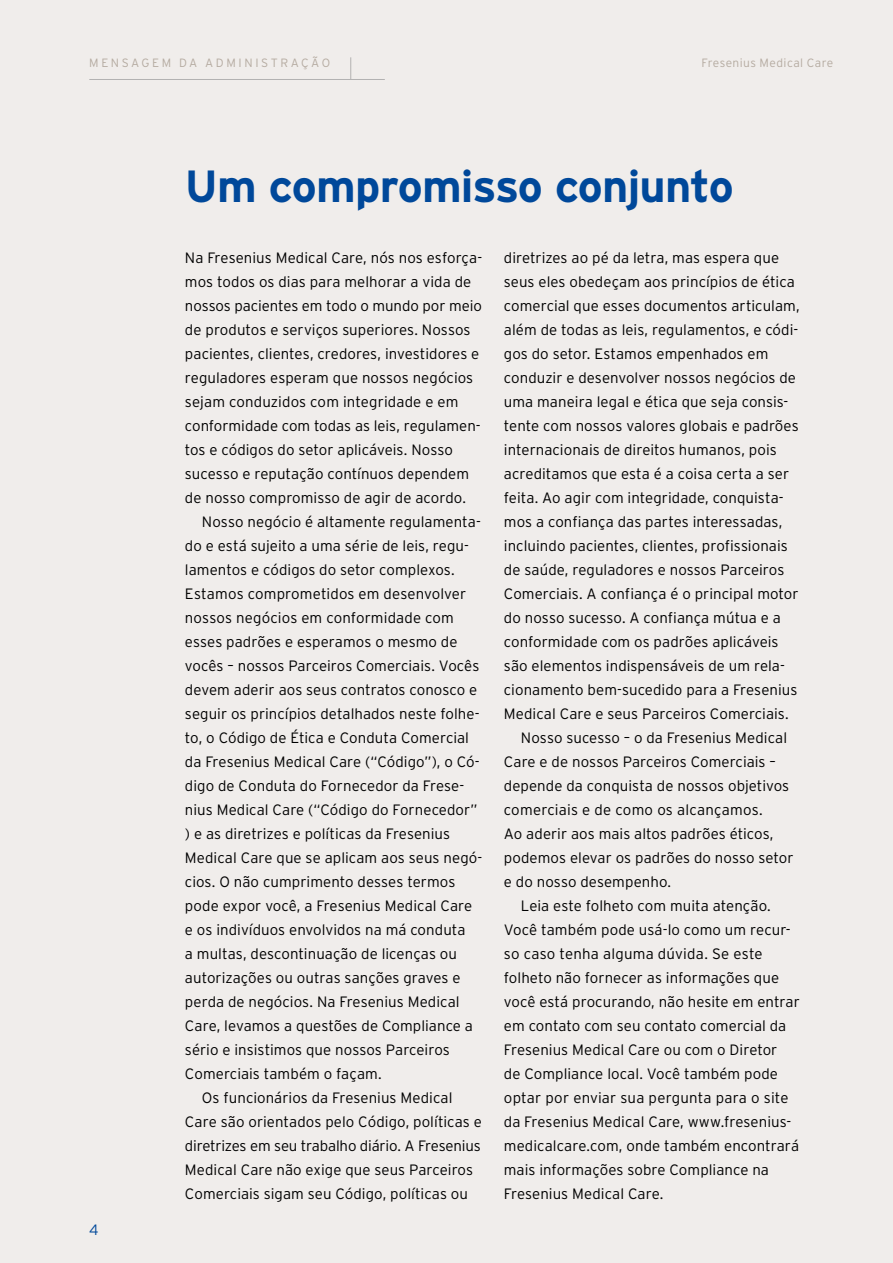
<style>
.page{position:relative;width:893px;height:1263px;background:#f0edeb}
.page>*{position:absolute;margin:0;border:0;box-sizing:border-box;transform-origin:0 0}
.t1{font:700 45px "Interstate";letter-spacing:-.02em;color:#00489a}
.t2{font:300 15px/24px "Interstate";letter-spacing:.005em;color:#000}
.t3{font:300 15px "Interstate";letter-spacing:-.015em;color:#000}
.t4{font:300 15px "Interstate";color:#00489a}
.t5{font:300 12px "Interstate";letter-spacing:.21em;color:#b5aba1}
.t6{font:300 12px "Interstate";letter-spacing:.035em;color:#b5aba1}
</style>
<div class="page">
<hr style="left:89px;top:79px;width:296px;height:1px;background:#b3b2b2">
<svg style="left:350px;top:57px;width:1px;height:22px"></svg>
<p class="t5" style="left:89px;top:56px;width:242px">MENSAGEM DA ADMINISTRAÇÃO</p>
<p class="t6" style="left:702px;top:56px;width:133px">Fresenius Medical Care</p>
<h1 class="t1" style="left:185px;top:161px;width:550px">Um compromisso conjunto</h1>
<p class="t4" style="left:89px;top:1222px;width:11px">4</p>
<p class="t2" style="left:185px;top:246px;width:299px">Na Fresenius Medical Care, nós nos esforça&shy;mos todos os dias para melhorar a vida de nossos pacientes em todo o mundo por meio de produtos e serviços superiores. Nossos pacientes, clientes, credores, investidores e reguladores esperam que nossos negócios sejam conduzidos com integridade e em conformidade com todas as leis, regulamen&shy;tos e códigos do setor aplicáveis. Nosso sucesso e reputação contínuos dependem de nosso compromisso de agir de acordo.</p>
<p class="t2" style="left:202px;top:510px;width:280px">Nosso negócio é altamente regulamenta-</p>
<p class="t2" style="left:185px;top:534px;width:284px">do e está sujeito a uma série de leis, regu-</p>
<p class="t2" style="left:185px;top:558px;width:271px">lamentos e códigos do setor complexos.</p>
<p class="t2" style="left:185px;top:582px;width:283px">Estamos comprometidos em desenvolver</p>
<p class="t2" style="left:185px;top:606px;width:270px">nossos negócios em conformidade com</p>
<p class="t2" style="left:185px;top:630px;width:274px">esses padrões e esperamos o mesmo de</p>
<p class="t2" style="left:185px;top:654px;width:296px">vocês – nossos Parceiros Comerciais. Vocês</p>
<p class="t2" style="left:185px;top:678px;width:294px">devem aderir aos seus contratos conosco e</p>
<p class="t2" style="left:185px;top:702px;width:296px">seguir os princípios detalhados neste folhe-</p>
<p class="t2" style="left:185px;top:726px;width:286px">to, o Código de Ética e Conduta Comercial</p>
<p class="t2" style="left:185px;top:750px;width:296px">da Fresenius Medical Care (“Código”), o Có-</p>
<p class="t2" style="left:185px;top:774px;width:281px">digo de Conduta do Fornecedor da Frese-</p>
<p class="t2" style="left:185px;top:798px;width:294px">nius Medical Care (“Código do Fornecedor”</p>
<p class="t2" style="left:185px;top:822px;width:267px">) e as diretrizes e políticas da Fresenius</p>
<p class="t2" style="left:185px;top:846px;width:299px">Medical Care que se aplicam aos seus negó-</p>
<p class="t2" style="left:185px;top:870px;width:272px">cios. O não cumprimento desses termos</p>
<p class="t2" style="left:185px;top:894px;width:289px">pode expor você, a Fresenius Medical Care</p>
<p class="t2" style="left:185px;top:918px;width:282px">e os indivíduos envolvidos na má conduta</p>
<p class="t2" style="left:185px;top:942px;width:274px">a multas, descontinuação de licenças ou</p>
<p class="t2" style="left:185px;top:966px;width:277px">autorizações ou outras sanções graves e</p>
<p class="t2" style="left:185px;top:990px;width:276px">perda de negócios. Na Fresenius Medical</p>
<p class="t2" style="left:185px;top:1014px;width:290px">Care, levamos a questões de Compliance a</p>
<p class="t2" style="left:185px;top:1038px;width:266px">sério e insistimos que nossos Parceiros</p>
<p class="t2" style="left:185px;top:1062px;width:198px">Comerciais também o façam.</p>
<p class="t2" style="left:202px;top:1086px;width:252px">Os funcionários da Fresenius Medical</p>
<p class="t2" style="left:185px;top:1110px;width:298px">Care são orientados pelo Código, políticas e</p>
<p class="t3" style="left:185px;top:1137px;width:297px">diretrizes em seu trabalho diário. A Fresenius</p>
<p class="t2" style="left:185px;top:1158px;width:290px">Medical Care não exige que seus Parceiros</p>
<p class="t2" style="left:185px;top:1182px;width:285px">Comerciais sigam seu Código, políticas ou</p>
<p class="t2" style="left:504px;top:246px;width:277px">diretrizes ao pé da letra, mas espera que</p>
<p class="t2" style="left:504px;top:270px;width:293px">seus eles obedeçam aos princípios de ética</p>
<p class="t2" style="left:504px;top:294px;width:297px">comercial que esses documentos articulam,</p>
<p class="t2" style="left:504px;top:318px;width:296px">além de todas as leis, regulamentos, e códi-</p>
<p class="t2" style="left:504px;top:342px;width:266px">gos do setor. Estamos empenhados em</p>
<p class="t2" style="left:504px;top:366px;width:294px">conduzir e desenvolver nossos negócios de</p>
<p class="t2" style="left:504px;top:390px;width:286px">uma maneira legal e ética que seja consis-</p>
<p class="t2" style="left:504px;top:414px;width:296px">tente com nossos valores globais e padrões</p>
<p class="t2" style="left:504px;top:438px;width:274px">internacionais de direitos humanos, pois</p>
<p class="t2" style="left:504px;top:462px;width:287px">acreditamos que esta é a coisa certa a ser</p>
<p class="t2" style="left:504px;top:486px;width:281px">feita. Ao agir com integridade, conquista-</p>
<p class="t2" style="left:504px;top:510px;width:280px">mos a confiança das partes interessadas,</p>
<p class="t2" style="left:504px;top:534px;width:285px">incluindo pacientes, clientes, profissionais</p>
<p class="t2" style="left:504px;top:558px;width:282px">de saúde, reguladores e nossos Parceiros</p>
<p class="t2" style="left:504px;top:582px;width:296px">Comerciais. A confiança é o principal motor</p>
<p class="t2" style="left:504px;top:606px;width:278px">do nosso sucesso. A confiança mútua e a</p>
<p class="t2" style="left:504px;top:630px;width:276px">conformidade com os padrões aplicáveis</p>
<p class="t2" style="left:504px;top:654px;width:283px">são elementos indispensáveis de um rela-</p>
<p class="t2" style="left:504px;top:678px;width:295px">cionamento bem-sucedido para a Fresenius</p>
<p class="t2" style="left:504px;top:702px;width:286px">Medical Care e seus Parceiros Comerciais.</p>
<p class="t2" style="left:521px;top:726px;width:268px">Nosso sucesso – o da Fresenius Medical</p>
<p class="t2" style="left:504px;top:750px;width:273px">Care e de nossos Parceiros Comerciais –</p>
<p class="t2" style="left:504px;top:774px;width:287px">depende da conquista de nossos objetivos</p>
<p class="t2" style="left:504px;top:798px;width:260px">comerciais e de como os alcançamos.</p>
<p class="t2" style="left:504px;top:822px;width:271px">Ao aderir aos mais altos padrões éticos,</p>
<p class="t2" style="left:504px;top:846px;width:291px">podemos elevar os padrões do nosso setor</p>
<p class="t2" style="left:504px;top:870px;width:169px">e do nosso desempenho.</p>
<p class="t2" style="left:521px;top:894px;width:251px">Leia este folheto com muita atenção.</p>
<p class="t2" style="left:504px;top:918px;width:288px">Você também pode usá-lo como um recur-</p>
<p class="t2" style="left:504px;top:942px;width:260px">so caso tenha alguma dúvida. Se este</p>
<p class="t2" style="left:504px;top:966px;width:277px">folheto não fornecer as informações que</p>
<p class="t2" style="left:504px;top:990px;width:297px">você está procurando, não hesite em entrar</p>
<p class="t2" style="left:504px;top:1014px;width:284px">em contato com seu contato comercial da</p>
<p class="t2" style="left:504px;top:1038px;width:275px">Fresenius Medical Care ou com o Diretor</p>
<p class="t2" style="left:504px;top:1062px;width:276px">de Compliance local. Você também pode</p>
<p class="t2" style="left:504px;top:1086px;width:286px">optar por enviar sua pergunta para o site</p>
<p class="t2" style="left:504px;top:1110px;width:289px">da Fresenius Medical Care, www.fresenius-</p>
<p class="t2" style="left:504px;top:1134px;width:297px">medicalcare.com, onde também encontrará</p>
<p class="t2" style="left:504px;top:1158px;width:267px">mais informações sobre Compliance na</p>
<p class="t2" style="left:504px;top:1182px;width:161px">Fresenius Medical Care.</p>
</div>
